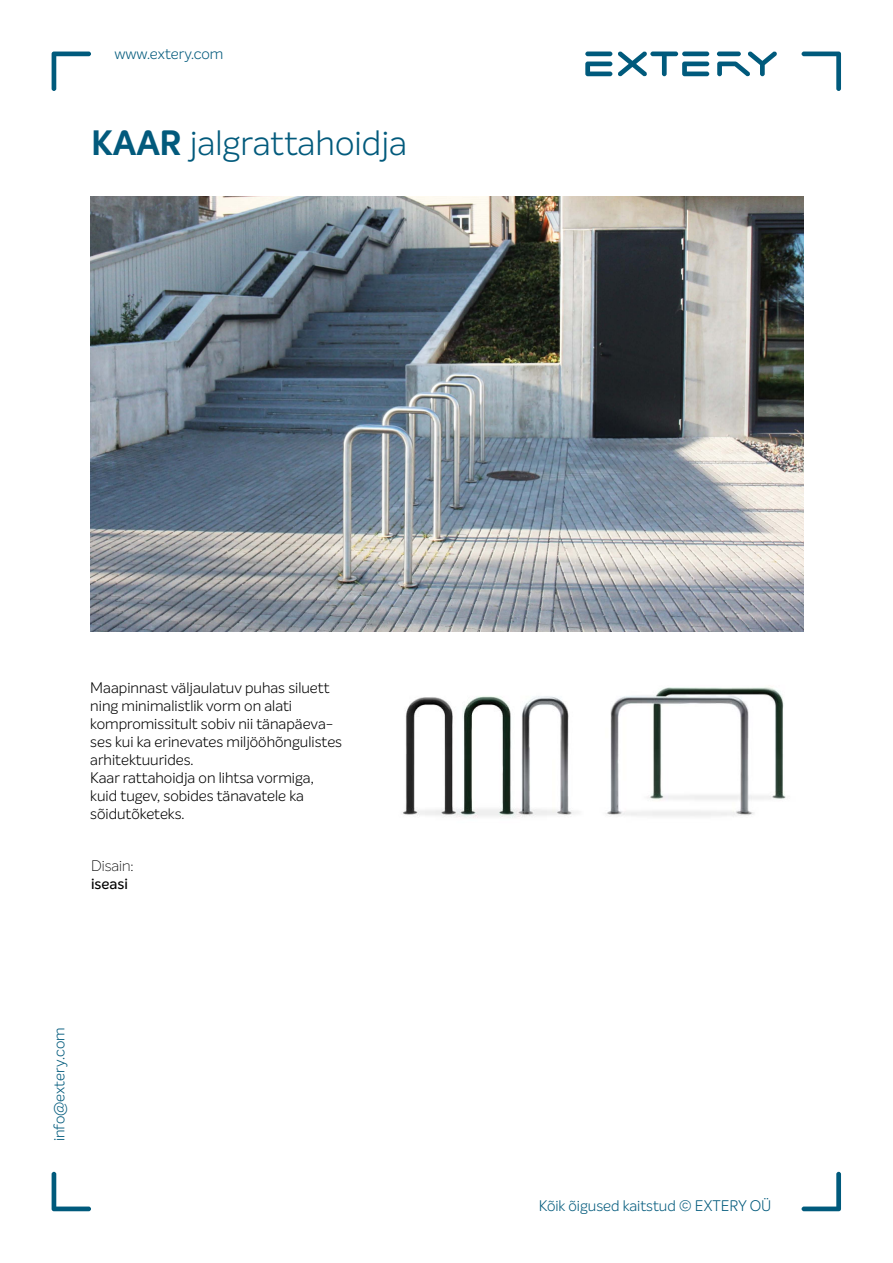
<style>
.page{position:relative;width:893px;height:1263px;background:#fff}
.page>*{position:absolute;margin:0;border:0;box-sizing:border-box;transform-origin:0 0}
.t1{font:300 34.5px "Intelo";color:#025a7c}
.t2{font:300 15px/18px "Intelo";color:#000}
.t3{font:300 15px "Intelo";color:#025a7c}
.t4{font:300 15px "Intelo";color:#005a7c}
.t5{font:100 15px "Intelo";color:#000}
.t6{font:500 15px "Intelo";color:#000}
.s1{font-weight:700}
</style>
<div class="page">
<svg style="left:802px;top:52px;width:39px;height:39px"></svg>
<svg style="left:802px;top:1172px;width:39px;height:39px"></svg>
<svg style="left:52px;top:1172px;width:39px;height:39px"></svg>
<svg style="left:52px;top:52px;width:39px;height:39px"></svg>
<svg style="left:585px;top:51px;width:192px;height:26px"></svg>
<img style="left:90px;top:197px;width:714px;height:434px">
<img style="left:402px;top:687px;width:384px;height:131px">
<p class="t3" style="left:114px;top:45px;width:110px">www.extery.com</p>
<h1 class="t1" style="left:91px;top:122px;width:318px"><span class="s1">KAAR</span> jalgrattahoidja</h1>
<p class="t2" style="left:90px;top:678px;width:253px">Maapinnast väljaulatuv puhas siluett ning minimalistlik vorm on alati kompromissitult sobiv nii tänapäeva&shy;ses kui ka erinevates miljööhõngulistes arhitektuurides.<br>Kaar rattahoidja on lihtsa vormiga, kuid tugev, sobides tänavatele ka sõidutõketeks.</p>
<p class="t5" style="left:91px;top:857px;width:44px">Disain:</p>
<p class="t6" style="left:91px;top:874px;width:38px">iseasi</p>
<p class="t4" style="left:50px;top:1141px;width:116px;rotate:-90deg">info@extery.com</p>
<p class="t3" style="left:539px;top:1196px;width:234px">Kõik õigused kaitstud © EXTERY OÜ</p>
</div>
